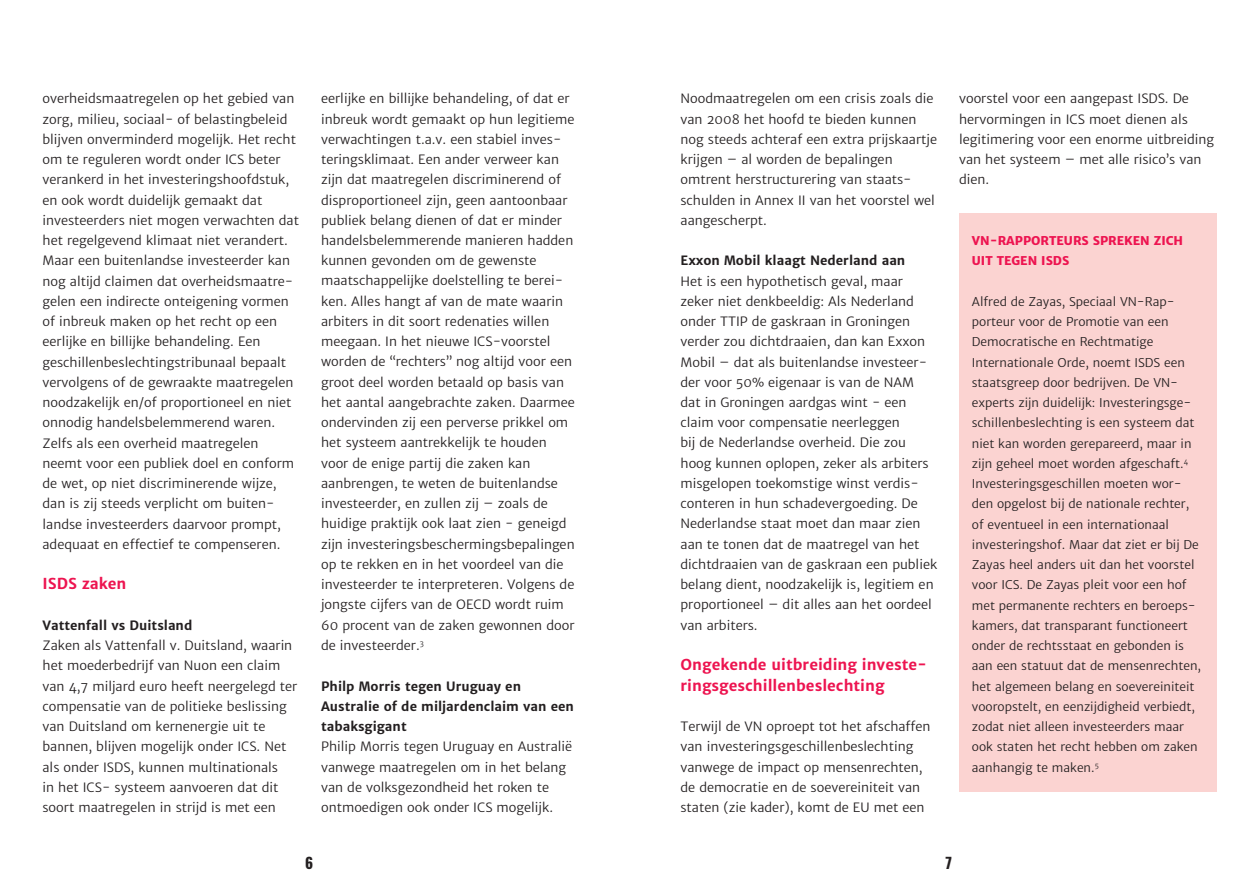
<style>
.page{position:relative;width:1259px;height:893px;background:#fff}
.page>*{position:absolute;margin:0;border:0;box-sizing:border-box;transform-origin:0 0}
.t1{font:700 15px/20.2px "Merriweather Sans";color:#ed1450}
.t2{font:700 15px "Oswald";color:#231f20}
.t3{font:12.75px/20.2px "Merriweather Sans";color:#231f20}
.t4{font:700 12.75px/20.2px "Merriweather Sans";color:#231f20}
.t5{font:12px/20.2px "Merriweather Sans";color:#231f20}
.t6{font:800 12px/20.2px "Merriweather Sans";color:#ed1450}
</style>
<div class="page">
<div style="left:959px;top:214px;width:257px;height:578px;background:#fbd3d1"></div>
<p class="t3" style="left:43px;top:89px;width:258px">overheidsmaatregelen op het gebied van zorg, milieu, sociaal- of belastingbeleid blijven onverminderd mogelijk. Het recht om te reguleren wordt onder ICS beter verankerd in het investeringshoofdstuk, en ook wordt duidelijk gemaakt dat investeerders niet mogen verwachten dat het regelgevend klimaat niet verandert.<br>Maar een buitenlandse investeerder kan nog altijd claimen dat overheidsmaatre&shy;gelen een indirecte onteigening vormen of inbreuk maken op het recht op een eerlijke en billijke behandeling. Een geschillenbeslechtingstribunaal bepaalt vervolgens of de gewraakte maatregelen noodzakelijk en/of proportioneel en niet onnodig handelsbelemmerend waren.<br>Zelfs als een overheid maatregelen neemt voor een publiek doel en conform de wet, op niet discriminerende wijze, dan is zij steeds verplicht om buiten&shy;landse investeerders daarvoor prompt, adequaat en effectief te compenseren.</p>
<p class="t1" style="left:43px;top:574px;width:86px">ISDS zaken</p>
<p class="t4" style="left:43px;top:615px;width:151px">Vattenfall vs Duitsland</p>
<p class="t3" style="left:43px;top:635px;width:256px">Zaken als Vattenfall v. Duitsland, waarin het moederbedrijf van Nuon een claim van 4,7 miljard euro heeft neergelegd ter compensatie van de politieke beslissing van Duitsland om kernenergie uit te bannen, blijven mogelijk onder ICS. Net als onder ISDS, kunnen multinationals<br>in het ICS- systeem aanvoeren dat dit soort maatregelen in strijd is met een</p>
<p class="t3" style="left:321px;top:89px;width:255px">eerlijke en billijke behandeling, of dat er inbreuk wordt gemaakt op hun legitieme verwachtingen t.a.v. een stabiel inves&shy;teringsklimaat. Een ander verweer kan zijn dat maatregelen discriminerend of disproportioneel zijn, geen aantoonbaar publiek belang dienen of dat er minder handelsbelemmerende manieren hadden kunnen gevonden om de gewenste maatschappelijke doelstelling te berei&shy;ken. Alles hangt af van de mate waarin arbiters in dit soort redenaties willen meegaan. In het nieuwe ICS-voorstel worden de “rechters” nog altijd voor een groot deel worden betaald op basis van het aantal aangebrachte zaken. Daarmee ondervinden zij een perverse prikkel om het systeem aantrekkelijk te houden voor de enige partij die zaken kan aanbrengen, te weten de buitenlandse investeerder, en zullen zij – zoals de huidige praktijk ook laat zien - geneigd zijn investeringsbeschermingsbepalingen op te rekken en in het voordeel van die investeerder te interpreteren. Volgens de jongste cijfers van de OECD wordt ruim 60 procent van de zaken gewonnen door de investeerder.<sup>3</sup></p>
<p class="t4" style="left:321px;top:676px;width:254px">Philp Morris tegen Uruguay en<br>Australie of de miljardenclaim van een tabaksgigant</p>
<p class="t3" style="left:321px;top:737px;width:253px">Philip Morris tegen Uruguay en Australië vanwege maatregelen om in het belang van de volksgezondheid het roken te ontmoedigen ook onder ICS mogelijk.</p>
<p class="t3" style="left:680px;top:89px;width:258px">Noodmaatregelen om een crisis zoals die van 2008 het hoofd te bieden kunnen nog steeds achteraf een extra prijskaartje krijgen – al worden de bepalingen omtrent herstructurering van staats&shy;schulden in Annex II van het voorstel wel aangescherpt.</p>
<p class="t4" style="left:680px;top:251px;width:226px">Exxon Mobil klaagt Nederland aan</p>
<p class="t3" style="left:680px;top:271px;width:258px">Het is een hypothetisch geval, maar zeker niet denkbeeldig: Als Nederland onder TTIP de gaskraan in Groningen verder zou dichtdraaien, dan kan Exxon Mobil – dat als buitenlandse investeer&shy;der voor 50% eigenaar is van de NAM dat in Groningen aardgas wint - een claim voor compensatie neerleggen<br>bij de Nederlandse overheid. Die zou hoog kunnen oplopen, zeker als arbiters misgelopen toekomstige winst verdis&shy;conteren in hun schadevergoeding. De Nederlandse staat moet dan maar zien aan te tonen dat de maatregel van het dichtdraaien van de gaskraan een publiek belang dient, noodzakelijk is, legitiem en proportioneel – dit alles aan het oordeel van arbiters.</p>
<p class="t1" style="left:680px;top:655px;width:248px">Ongekende uitbreiding investe&shy;ringsgeschillenbeslechting</p>
<p class="t3" style="left:680px;top:716px;width:252px">Terwijl de VN oproept tot het afschaffen van investeringsgeschillenbeslechting vanwege de impact op mensenrechten, de democratie en de soevereiniteit van staten (zie kader), komt de EU met een</p>
<p class="t3" style="left:959px;top:89px;width:256px">voorstel voor een aangepast ISDS. De hervormingen in ICS moet dienen als legitimering voor een enorme uitbreiding van het systeem – met alle risico’s van dien.</p>
<p class="t6" style="left:972px;top:231px;width:213px">VN -RAPPORTEURS SPREKEN ZICH<br>UIT TEGEN ISDS</p>
<p class="t5" style="left:972px;top:291px;width:231px">Alfred de Zayas, Speciaal VN-Rap&shy;porteur voor de Promotie van een Democratische en Rechtmatige Internationale Orde, noemt ISDS een staatsgreep door bedrijven. De VN&shy;experts zijn duidelijk: Investeringsge&shy;schillenbeslechting is een systeem dat niet kan worden gerepareerd, maar in zijn geheel moet worden afgeschaft.<sup>4<br></sup>Investeringsgeschillen moeten wor&shy;den opgelost bij de nationale rechter, of eventueel in een internationaal investeringshof. Maar dat ziet er bij De Zayas heel anders uit dan het voorstel voor ICS. De Zayas pleit voor een hof met permanente rechters en beroeps&shy;kamers, dat transparant functioneert onder de rechtsstaat en gebonden is aan een statuut dat de mensenrechten, het algemeen belang en soevereiniteit vooropstelt, en eenzijdigheid verbiedt, zodat niet alleen investeerders maar ook staten het recht hebben om zaken aanhangig te maken.<sup>5</sup></p>
<p class="t2" style="left:305px;top:852px;width:9px">6</p>
<p class="t2" style="left:944px;top:852px;width:9px">7</p>
</div>
